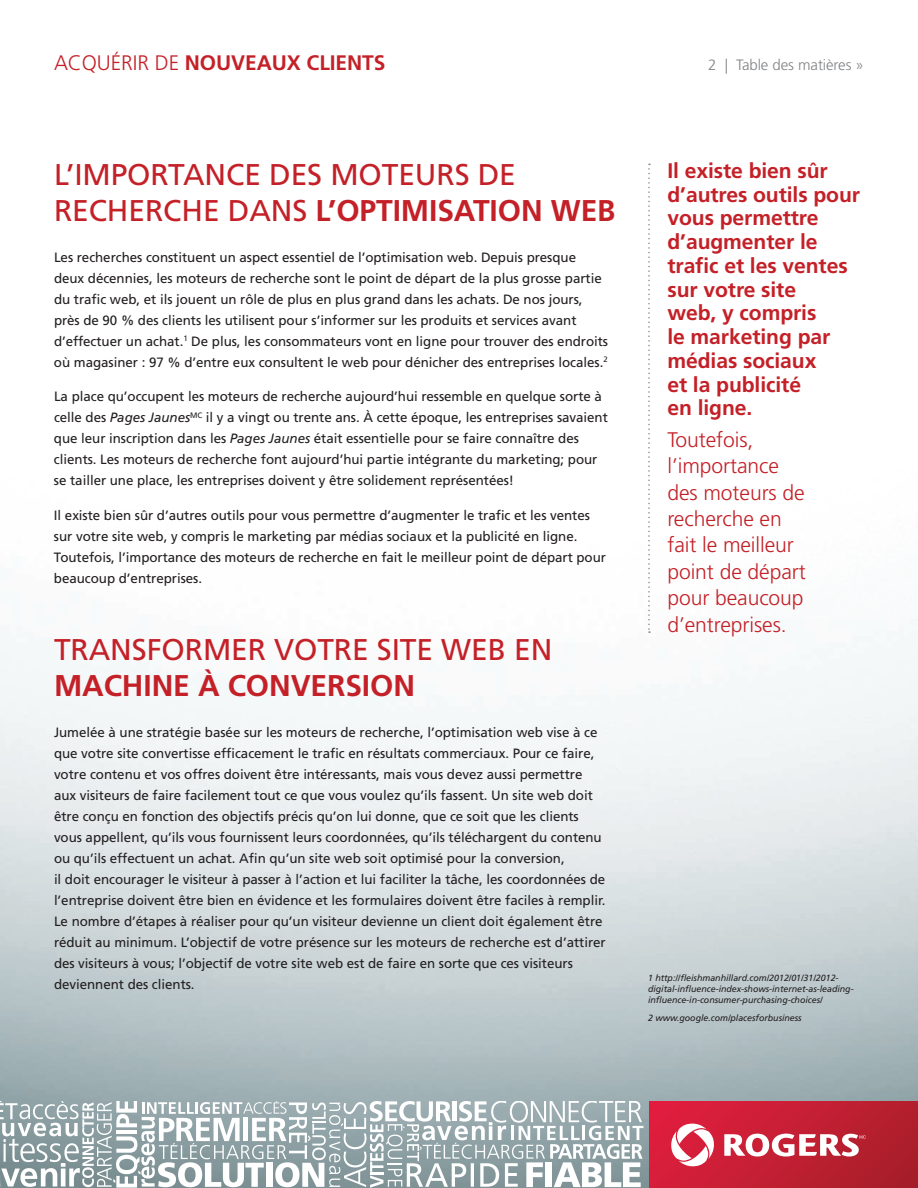
<style>
.page{position:relative;width:918px;height:1188px;background:#fff}
.page>*{position:absolute;margin:0;border:0;box-sizing:border-box;transform-origin:0 0}
.t1{font:30px/36px "Frutiger";letter-spacing:-.005em;color:#c42027}
.t2{font:700 30px "Frutiger";letter-spacing:-.005em;color:#c42027}
.t3{font:700 21.15px/23.7px "Frutiger";letter-spacing:-.005em;color:#c42027}
.t4{font:300 21.15px/26.4px "Frutiger";letter-spacing:-.005em;color:#c42027}
.t5{font:700 21px "Frutiger";letter-spacing:-.005em;color:#c42027}
.t6{font:300 15px "Frutiger";letter-spacing:-.005em;color:#808285}
.t7{font:13.5px/21px "Frutiger";letter-spacing:-.005em;color:#231f20}
.t8{font:italic 9px/10.8px "Frutiger";letter-spacing:-.005em;color:#231f20}
.s1{font-weight:300}
.s2{font-weight:700}
.s3{font-style:italic}
</style>
<div class="page">
<div style="left:649px;top:1101px;width:269px;height:87px;background:linear-gradient(to right,#de1e3d,#ab1f2a)"></div>
<svg style="left:724px;top:1133px;width:142px;height:24px"></svg>
<svg style="left:671px;top:1124px;width:43px;height:42px"></svg>
<svg style="left:0;top:1101px;width:643px;height:87px"></svg>
<svg style="left:648px;top:164px;width:2px;height:469px"></svg>
<h3 class="t5" style="left:54px;top:50px;width:333px"><span class="s1">ACQUÉRIR DE</span> NOUVEAUX CLIENTS</h3>
<p class="t6" style="left:708px;top:56px;width:157px">2 | Table des matières »</p>
<h1 class="t1" style="left:54px;top:156px;width:563px">L’IMPORTANCE DES MOTEURS DE<br>RECHERCHE DANS <span class="s2">L’OPTIMISATION WEB</span></h1>
<p class="t7" style="left:54px;top:247px;width:556px">Les recherches constituent un aspect essentiel de l’optimisation web. Depuis presque deux décennies, les moteurs de recherche sont le point de départ de la plus grosse partie du trafic web, et ils jouent un rôle de plus en plus grand dans les achats. De nos jours, près de 90 % des clients les utilisent pour s’informer sur les produits et services avant d’effectuer un achat.<sup>1</sup> De plus, les consommateurs vont en ligne pour trouver des endroits où magasiner : 97 % d’entre eux consultent le web pour dénicher des entreprises locales.<sup>2</sup></p>
<p class="t7" style="left:54px;top:386px;width:555px">La place qu’occupent les moteurs de recherche aujourd’hui ressemble en quelque sorte à celle des <span class="s3">Pages Jaunes</span><sup>MC</sup> il y a vingt ou trente ans. À cette époque, les entreprises savaient que leur inscription dans les <span class="s3">Pages Jaunes</span> était essentielle pour se faire connaître des clients. Les moteurs de recherche font aujourd’hui partie intégrante du marketing; pour se tailler une place, les entreprises doivent y être solidement représentées!</p>
<p class="t7" style="left:54px;top:505px;width:554px">Il existe bien sûr d’autres outils pour vous permettre d’augmenter le trafic et les ventes sur votre site web, y compris le marketing par médias sociaux et la publicité en ligne.<br>Toutefois, l’importance des moteurs de recherche en fait le meilleur point de départ pour beaucoup d’entreprises.</p>
<h1 class="t1" style="left:54px;top:631px;width:500px">TRANSFORMER VOTRE SITE WEB EN</h1>
<h1 class="t2" style="left:54px;top:668px;width:363px">MACHINE À CONVERSION</h1>
<p class="t7" style="left:54px;top:722px;width:553px">Jumelée à une stratégie basée sur les moteurs de recherche, l’optimisation web vise à ce que votre site convertisse efficacement le trafic en résultats commerciaux. Pour ce faire, votre contenu et vos offres doivent être intéressants, mais vous devez aussi permettre aux visiteurs de faire facilement tout ce que vous voulez qu’ils fassent. Un site web doit être conçu en fonction des objectifs précis qu’on lui donne, que ce soit que les clients vous appellent, qu’ils vous fournissent leurs coordonnées, qu’ils téléchargent du contenu ou qu’ils effectuent un achat. Afin qu’un site web soit optimisé pour la conversion,<br>il doit encourager le visiteur à passer à l’action et lui faciliter la tâche, les coordonnées de l’entreprise doivent être bien en évidence et les formulaires doivent être faciles à remplir.<br>Le nombre d’étapes à réaliser pour qu’un visiteur devienne un client doit également être réduit au minimum. L’objectif de votre présence sur les moteurs de recherche est d’attirer des visiteurs à vous; l’objectif de votre site web est de faire en sorte que ces visiteurs deviennent des clients.</p>
<h2 class="t3" style="left:667px;top:159px;width:194px">Il existe bien sûr d’autres outils pour vous permettre d’augmenter le trafic et les ventes sur votre site<br>web, y compris<br>le marketing par médias sociaux<br>et la publicité<br>en ligne.</h2>
<h2 class="t4" style="left:667px;top:427px;width:140px">Toutefois, l’importance des moteurs de recherche en fait le meilleur point de départ pour beaucoup d’entreprises.</h2>
<p class="t8" style="left:648px;top:972px;width:207px">1 http://fleishmanhillard.com/2012/01/31/2012- digital-influence-index-shows-internet-as-leading&shy;influence-in-consumer-purchasing-choices/</p>
<p class="t8" style="left:648px;top:1012px;width:155px">2 www.google.com/placesforbusiness</p>
</div>
